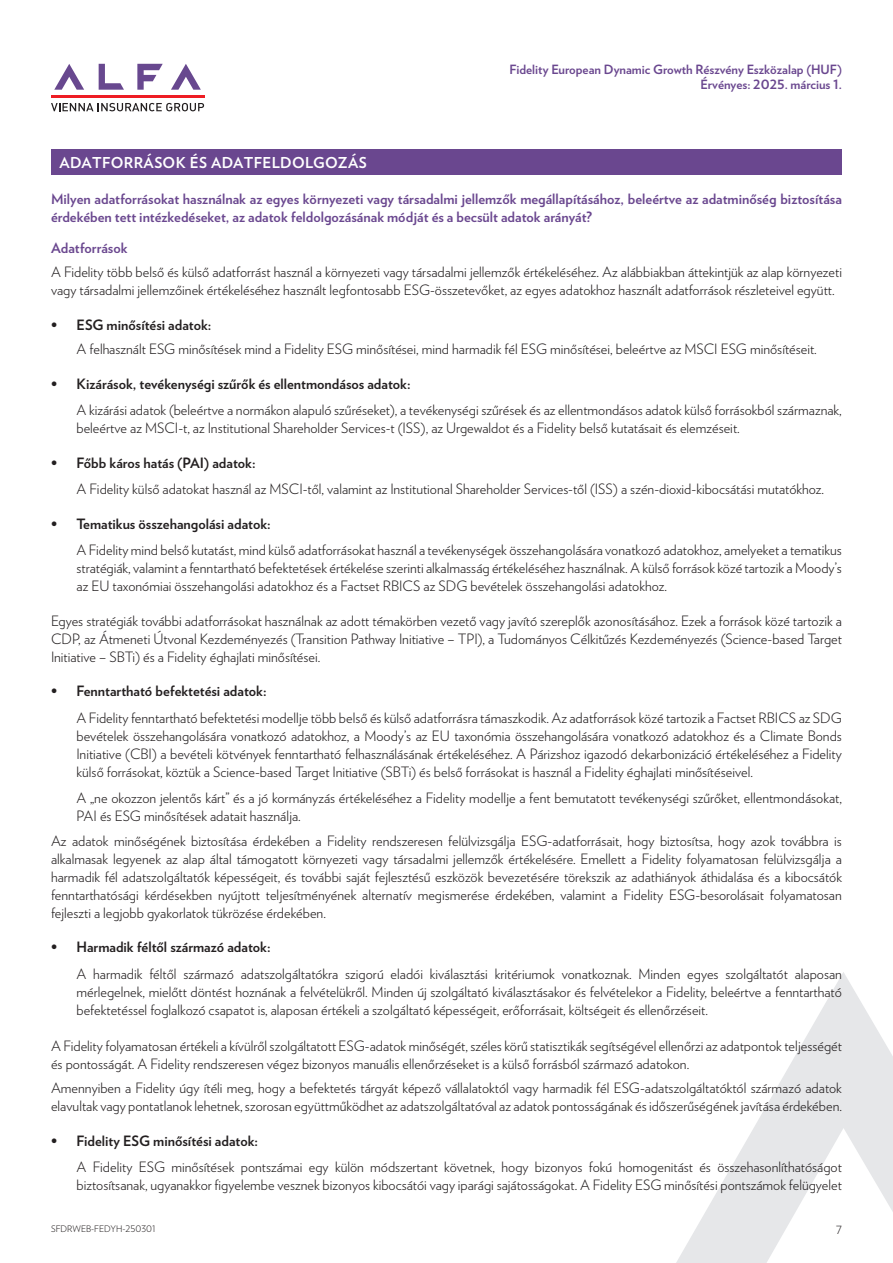
<style>
.page{position:relative;width:893px;height:1263px;background:#fff}
.page>*{position:absolute;margin:0;border:0;box-sizing:border-box;transform-origin:0 0}
.t1{font:700 15px "Verlag";letter-spacing:.025em;color:#fff}
.t2{font:300 14.25px/18px "Verlag";color:#231f20}
.t3{font:700 14.25px "Verlag";color:#231f20}
.t4{font:700 14.25px/18px "Verlag";color:#6a478f}
.t5{font:700 12.75px/15px "Verlag";color:#6a478f;text-align:right}
.t6{font:300 11.25px "Verlag";color:#231f20}
.t7{font:300 9px "Verlag";color:#231f20}
</style>
<div class="page">
<svg style="left:171px;top:64px;width:30px;height:26px"></svg>
<svg style="left:137px;top:64px;width:26px;height:26px"></svg>
<svg style="left:99px;top:64px;width:25px;height:26px"></svg>
<svg style="left:54px;top:64px;width:30px;height:26px"></svg>
<hr style="left:51px;top:95px;width:153px;height:3px;background:#ee1d23">
<svg style="left:51px;top:103px;width:153px;height:8px"></svg>
<svg style="left:676px;top:972px;width:217px;height:291px"></svg>
<div style="left:51px;top:149px;width:791px;height:25px;background:#6a478f"></div>
<p class="t5" style="left:510px;top:61px;width:334px">Fidelity European Dynamic Growth Részvény Eszközalap (HUF)<br>Érvényes: 2025. március 1.</p>
<p class="t1" style="left:60px;top:150px;width:309px">ADATFORRÁSOK ÉS ADATFELDOLGOZÁS</p>
<p class="t4" style="left:51px;top:189px;width:792px">Milyen adatforrásokat használnak az egyes környezeti vagy társadalmi jellemzők megállapításához, beleértve az adatminőség biztosítása érdekében tett intézkedéseket, az adatok feldolgozásának módját és a becsült adatok arányát?</p>
<p class="t4" style="left:51px;top:238px;width:78px">Adatforrások</p>
<p class="t2" style="left:51px;top:263px;width:792px">A Fidelity több belső és külső adatforrást használ a környezeti vagy társadalmi jellemzők értékeléséhez. Az alábbiakban áttekintjük az alap környezeti vagy társadalmi jellemzőinek értékeléséhez használt legfontosabb ESG-összetevőket, az egyes adatokhoz használt adatforrások részleteivel együtt.</p>
<p class="t3" style="left:51px;top:314px;width:162px">• ESG minősítési adatok:</p>
<p class="t2" style="left:77px;top:339px;width:742px">A felhasznált ESG minősítések mind a Fidelity ESG minősítései, mind harmadik fél ESG minősítései, beleértve az MSCI ESG minősítéseit.</p>
<p class="t3" style="left:51px;top:372px;width:361px">• Kizárások, tevékenységi szűrők és ellentmondásos adatok:</p>
<p class="t2" style="left:77px;top:400px;width:767px">A kizárási adatok (beleértve a normákon alapuló szűréseket), a tevékenységi szűrések és az ellentmondásos adatok külső forrásokból származnak, beleértve az MSCI-t, az Institutional Shareholder Services-t (ISS), az Urgewaldot és a Fidelity belső kutatásait és elemzéseit.</p>
<p class="t3" style="left:51px;top:451px;width:206px">• Főbb káros hatás (PAI) adatok:</p>
<p class="t2" style="left:77px;top:479px;width:749px">A Fidelity külső adatokat használ az MSCI-től, valamint az Institutional Shareholder Services-től (ISS) a szén-dioxid-kibocsátási mutatókhoz.</p>
<p class="t3" style="left:51px;top:513px;width:221px">• Tematikus összehangolási adatok:</p>
<p class="t2" style="left:77px;top:540px;width:767px;text-align:justify">A Fidelity mind belső kutatást, mind külső adatforrásokat használ a tevékenységek összehangolására vonatkozó adatokhoz, amelyeket a tematikus stratégiák, valamint a fenntartható befektetések értékelése szerinti alkalmasság értékeléséhez használnak. A külső források közé tartozik a Moody’s az EU taxonómiai összehangolási adatokhoz és a Factset RBICS az SDG bevételek összehangolási adatokhoz.</p>
<p class="t2" style="left:51px;top:611px;width:792px;text-align:justify">Egyes stratégiák további adatforrásokat használnak az adott témakörben vezető vagy javító szereplők azonosításához. Ezek a források közé tartozik a CDP, az Átmeneti Útvonal Kezdeményezés (Transition Pathway Initiative – TPI), a Tudományos Célkitűzés Kezdeményezés (Science-based Target Initiative – SBTi) és a Fidelity éghajlati minősítései.</p>
<p class="t3" style="left:51px;top:680px;width:217px">• Fenntartható befektetési adatok:</p>
<p class="t2" style="left:77px;top:708px;width:767px;text-align:justify">A Fidelity fenntartható befektetési modellje több belső és külső adatforrásra támaszkodik. Az adatforrások közé tartozik a Factset RBICS az SDG bevételek összehangolására vonatkozó adatokhoz, a Moody’s az EU taxonómia összehangolására vonatkozó adatokhoz és a Climate Bonds Initiative (CBI) a bevételi kötvények fenntartható felhasználásának értékeléséhez. A Párizshoz igazodó dekarbonizáció értékeléséhez a Fidelity külső forrásokat, köztük a Science-based Target Initiative (SBTi) és belső forrásokat is használ a Fidelity éghajlati minősítéseivel.</p>
<p class="t2" style="left:77px;top:788px;width:767px">A „ne okozzon jelentős kárt” és a jó kormányzás értékeléséhez a Fidelity modellje a fent bemutatott tevékenységi szűrőket, ellentmondásokat,<br>PAI és ESG minősítések adatait használja.</p>
<p class="t2" style="left:51px;top:831px;width:792px;text-align:justify">Az adatok minőségének biztosítása érdekében a Fidelity rendszeresen felülvizsgálja ESG-adatforrásait, hogy biztosítsa, hogy azok továbbra is alkalmasak legyenek az alap által támogatott környezeti vagy társadalmi jellemzők értékelésére. Emellett a Fidelity folyamatosan felülvizsgálja a harmadik fél adatszolgáltatók képességeit, és további saját fejlesztésű eszközök bevezetésére törekszik az adathiányok áthidalása és a kibocsátók fenntarthatósági kérdésekben nyújtott teljesítményének alternatív megismerése érdekében, valamint a Fidelity ESG-besorolásait folyamatosan fejleszti a legjobb gyakorlatok tükrözése érdekében.</p>
<p class="t3" style="left:51px;top:936px;width:221px">• Harmadik féltől származó adatok:</p>
<p class="t2" style="left:77px;top:964px;width:767px;text-align:justify">A harmadik féltől származó adatszolgáltatókra szigorú eladói kiválasztási kritériumok vonatkoznak. Minden egyes szolgáltatót alaposan mérlegelnek, mielőtt döntést hoznának a felvételükről. Minden új szolgáltató kiválasztásakor és felvételekor a Fidelity, beleértve a fenntartható befektetéssel foglalkozó csapatot is, alaposan értékeli a szolgáltató képességeit, erőforrásait, költségeit és ellenőrzéseit.</p>
<p class="t2" style="left:51px;top:1036px;width:792px">A Fidelity folyamatosan értékeli a kívülről szolgáltatott ESG-adatok minőségét, széles körű statisztikák segítségével ellenőrzi az adatpontok teljességét és pontosságát. A Fidelity rendszeresen végez bizonyos manuális ellenőrzéseket is a külső forrásból származó adatokon.</p>
<p class="t2" style="left:51px;top:1078px;width:792px">Amennyiben a Fidelity úgy ítéli meg, hogy a befektetés tárgyát képező vállalatoktól vagy harmadik fél ESG-adatszolgáltatóktól származó adatok elavultak vagy pontatlanok lehetnek, szorosan együttműködhet az adatszolgáltatóval az adatok pontosságának és időszerűségének javítása érdekében.</p>
<p class="t3" style="left:51px;top:1129px;width:209px">• Fidelity ESG minősítési adatok:</p>
<p class="t2" style="left:77px;top:1157px;width:767px">A Fidelity ESG minősítések pontszámai egy külön módszertant követnek, hogy bizonyos fokú homogenitást és összehasonlíthatóságot biztosítsanak, ugyanakkor figyelembe vesznek bizonyos kibocsátói vagy iparági sajátosságokat. A Fidelity ESG minősítési pontszámok felügyelet</p>
<p class="t7" style="left:51px;top:1222px;width:106px">SFDRWEB-FEDYH-250301</p>
<p class="t6" style="left:836px;top:1221px;width:7px">7</p>
</div>
